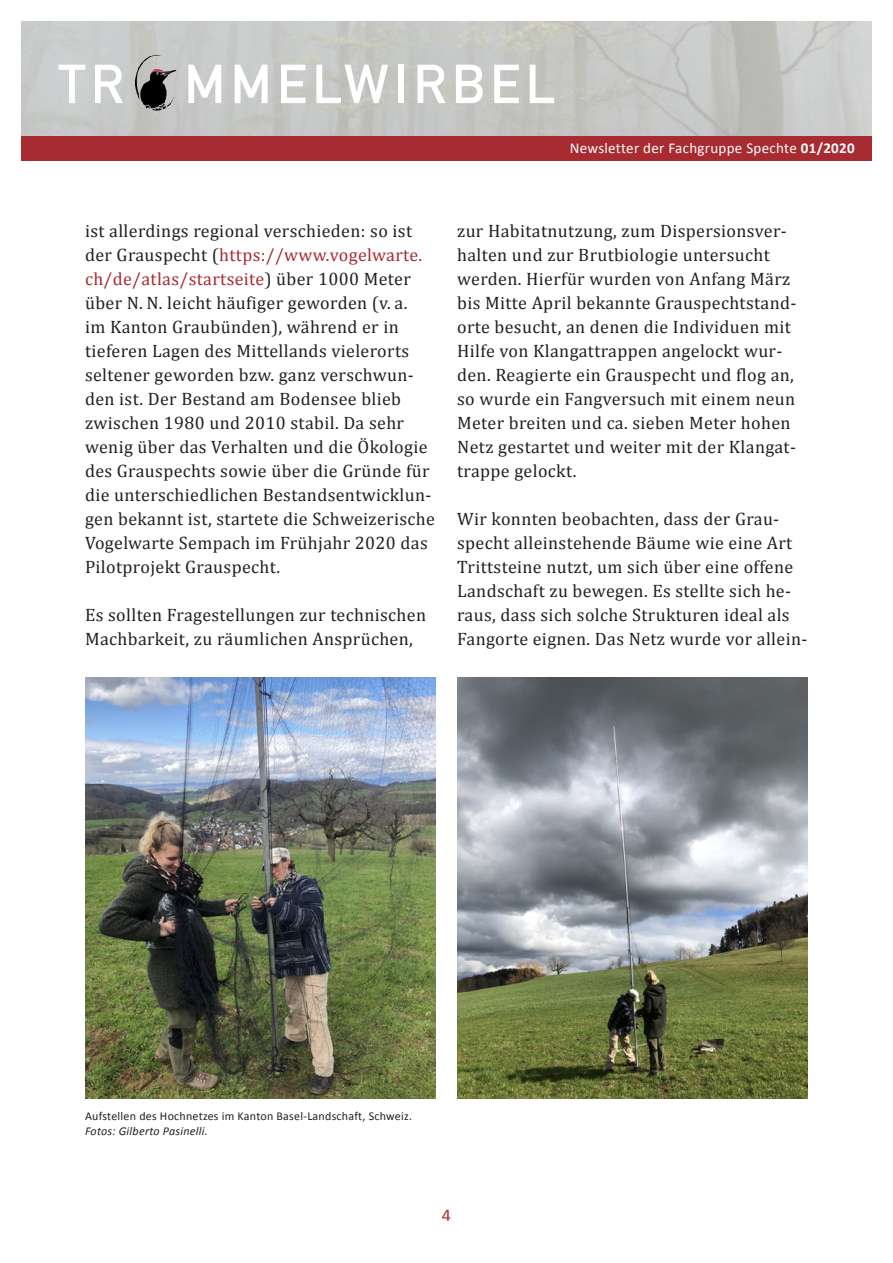
<style>
.page{position:relative;width:893px;height:1263px;background:#fff}
.page>*{position:absolute;margin:0;border:0;box-sizing:border-box;transform-origin:0 0}
.t1{font:700 54px "DIN Alternate";letter-spacing:.1em;color:#fff}
.Fließtext{font:18px/24px "Cambria";letter-spacing:.02em;color:#231f20}
.t2{font:18px "Calibri";color:#a72b30}
.t3{font:15px "Calibri";letter-spacing:.02em;color:#fff}
.Bildunterschrift{font:12px/15px "Calibri";letter-spacing:.02em;color:#231f20}
.s1{font-weight:700}
.s2{color:#a72b30}
.s3{font-style:italic}
</style>
<div class="page">
<div style="left:21px;top:136px;width:851px;height:25px;background:#a72b30"></div>
<img style="left:133px;top:51px;width:65px;height:65px">
<img style="left:85px;top:678px;width:351px;height:421px">
<img style="left:457px;top:678px;width:351px;height:421px">
<h1 class="t1" style="left:58px;top:43px;width:499px">TR MMELWIRBEL</h1>
<p class="t3" style="left:570px;top:139px;width:286px">Newsletter der Fachgruppe Spechte <span class="s1">01/2020</span></p>
<p class="Fließtext" style="left:85px;top:218px;width:351px">ist allerdings regional verschieden: so ist der Grauspecht (<span class="s2">https://www.vogelwarte. ch/de/atlas/startseite</span>) über 1000 Meter über N. N. leicht häufiger geworden (v. a.<br>im Kanton Graubünden), während er in tieferen Lagen des Mittellands vielerorts seltener geworden bzw. ganz verschwun&shy;den ist. Der Bestand am Bodensee blieb zwischen 1980 und 2010 stabil. Da sehr wenig über das Verhalten und die Ökologie des Grauspechts sowie über die Gründe für die unterschiedlichen Bestandsentwicklun&shy;gen bekannt ist, startete die Schweizerische Vogelwarte Sempach im Frühjahr 2020 das Pilotprojekt Grauspecht.</p>
<p class="Fließtext" style="left:85px;top:602px;width:342px">Es sollten Fragestellungen zur technischen<br>Machbarkeit, zu räumlichen Ansprüchen,</p>
<p class="Fließtext" style="left:457px;top:218px;width:341px">zur Habitatnutzung, zum Dispersionsver&shy;halten und zur Brutbiologie untersucht werden. Hierfür wurden von Anfang März bis Mitte April bekannte Grauspechtstand&shy;orte besucht, an denen die Individuen mit Hilfe von Klangattrappen angelockt wur&shy;den. Reagierte ein Grauspecht und flog an, so wurde ein Fangversuch mit einem neun Meter breiten und ca. sieben Meter hohen Netz gestartet und weiter mit der Klangat&shy;trappe gelockt.</p>
<p class="Fließtext" style="left:457px;top:506px;width:352px">Wir konnten beobachten, dass der Grau&shy;specht alleinstehende Bäume wie eine Art Trittsteine nutzt, um sich über eine offene Landschaft zu bewegen. Es stellte sich he&shy;raus, dass sich solche Strukturen ideal als Fangorte eignen. Das Netz wurde vor allein-</p>
<p class="Bildunterschrift" style="left:85px;top:1109px;width:329px">Aufstellen des Hochnetzes im Kanton Basel-Landschaft, Schweiz.<br><span class="s3">Fotos: Gilberto Pasinelli.</span></p>
<p class="t2" style="left:442px;top:1203px;width:11px">4</p>
</div>
